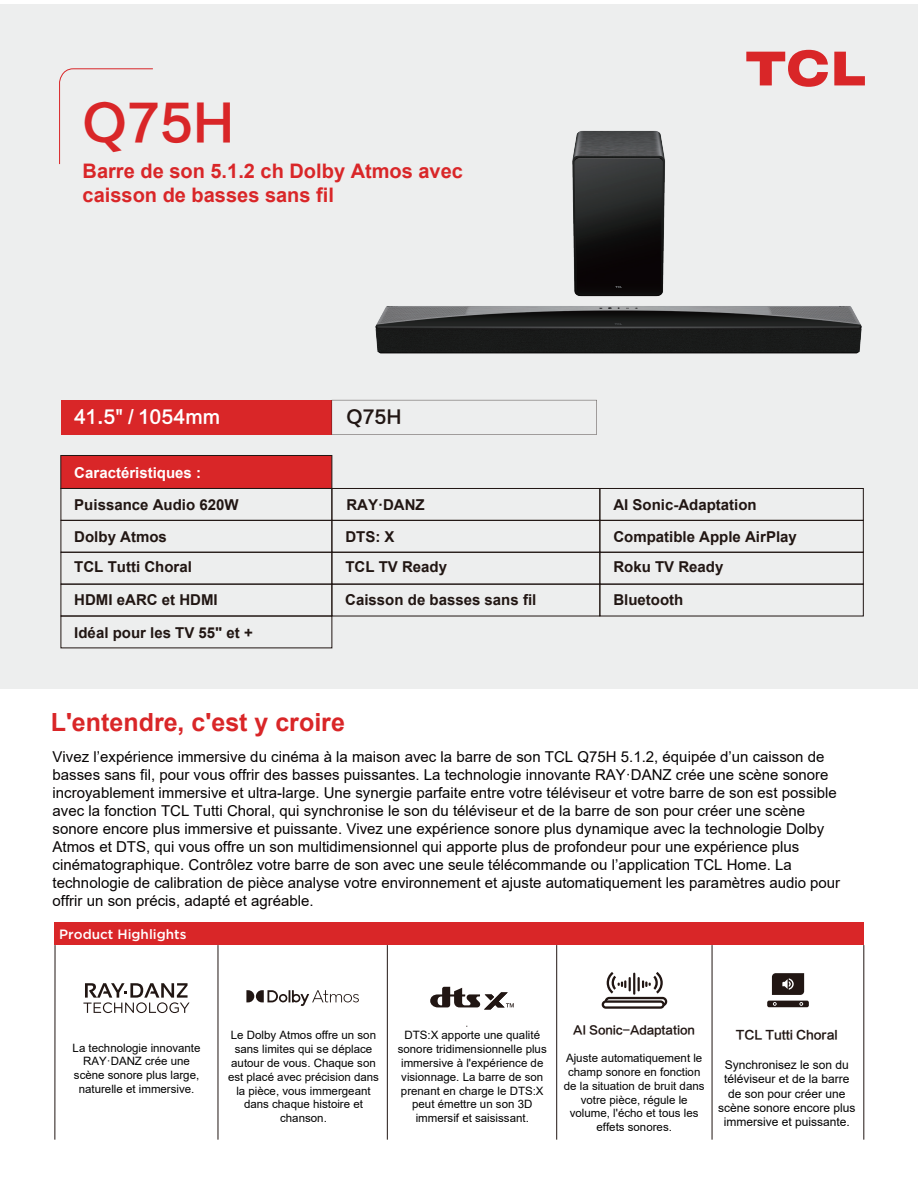
<style>
.page{position:relative;width:918px;height:1182px;background:#fff}
.page>*{position:absolute;margin:0;border:0;box-sizing:border-box;transform-origin:0 0}
.t1{font:49.45px "FZLTZHK GBK1 0";color:#d92628}
.t2{font:700 25px "Arial";color:#d92628}
.t3{font:700 20px/24px "Arial";color:#d92628}
.t4{font:17.98px "FZLTZHK GBK1 0";color:#fff}
.t5{font:17.98px "FZLTZHK GBK1 0";color:#211613}
.t6{font:15px/18px "Arial";color:#060303}
.t7{font:700 15px/32.5px "Arial";color:#211613}
.t8{font:700 15px "Arial";color:#fff}
.t9{font:500 13.5px "Gotham";color:#fff}
.t10{font:12px/14.4px "Arial";color:#030303;text-align:center}
.t11{font:12px "FZLTZHK GBK1 0";letter-spacing:-.015em;color:#211613}
.t12{font:11.5px/13.8px "Arial";color:#030303;text-align:center}
.t13{font:11.5px "FZLTZHK GBK1 0";letter-spacing:-.015em;color:#211613}
.s1{font-style:inherit}
</style>
<div class="page">
<div style="left:0;top:4px;width:916px;height:684px;background:#edeeee"></div>
<div style="left:61px;top:400px;width:270px;height:34px;background:#d92628"></div>
<div style="left:61px;top:455px;width:271px;height:33px;background:#d92628;border:1px solid #211613"></div>
<div style="left:61px;top:488px;width:271px;height:32px;border:1px solid #211613"></div>
<div style="left:61px;top:520px;width:271px;height:32px;border:1px solid #211613"></div>
<div style="left:61px;top:584px;width:271px;height:32px;border:1px solid #211613"></div>
<div style="left:61px;top:552px;width:271px;height:32px;border:1px solid #211613"></div>
<div style="left:61px;top:616px;width:271px;height:32px;border:1px solid #211613"></div>
<div style="left:55px;top:922px;width:808px;height:23px;background:#d92628"></div>
<hr style="left:711px;top:945px;width:1px;height:194px;background:#211613">
<hr style="left:387px;top:945px;width:1px;height:194px;background:#211613">
<hr style="left:863px;top:945px;width:1px;height:194px;background:#211613">
<hr style="left:218px;top:945px;width:1px;height:194px;background:#211613">
<hr style="left:556px;top:945px;width:1px;height:194px;background:#211613">
<svg style="left:55px;top:945px;width:1px;height:194px"></svg>
<svg style="left:246px;top:990px;width:113px;height:16px"></svg>
<svg style="left:83px;top:983px;width:106px;height:29px"></svg>
<div style="left:332px;top:520px;width:267px;height:32px;border:1px solid #211613"></div>
<div style="left:332px;top:552px;width:267px;height:32px;border:1px solid #211613"></div>
<div style="left:332px;top:584px;width:267px;height:32px;border:1px solid #211613"></div>
<div style="left:332px;top:488px;width:267px;height:32px;border:1px solid #211613"></div>
<div style="left:599px;top:520px;width:264px;height:32px;border:1px solid #211613"></div>
<div style="left:599px;top:552px;width:264px;height:32px;border:1px solid #211613"></div>
<div style="left:599px;top:584px;width:264px;height:32px;border:1px solid #211613"></div>
<div style="left:599px;top:488px;width:264px;height:32px;border:1px solid #211613"></div>
<svg style="left:59px;top:68px;width:94px;height:96px"></svg>
<svg style="left:430px;top:986px;width:83px;height:23px"></svg>
<svg style="left:601px;top:972px;width:66px;height:36px"></svg>
<svg style="left:771px;top:973px;width:32px;height:21px"></svg>
<svg style="left:767px;top:1000px;width:41px;height:7px"></svg>
<img style="left:331px;top:38px;width:586px;height:396px">
<h1 class="t1" style="left:82px;top:95px;width:153px">Q75H</h1>
<h3 class="t3" style="left:83px;top:159px;width:382px">Barre de son 5.1.2 ch Dolby Atmos avec caisson de basses sans fil</h3>
<p class="t4" style="left:74px;top:407px;width:147px">41.5" / 1054mm</p>
<p class="t5" style="left:346px;top:407px;width:57px">Q75H</p>
<p class="t8" style="left:74px;top:461px;width:128px">Caractéristiques :</p>
<p class="t7" style="left:74px;top:489px;width:166px">Puissance Audio 620W</p>
<p class="t7" style="left:74px;top:520px;width:94px">Dolby Atmos</p>
<p class="t7" style="left:346px;top:488px;width:80px">RAY·DANZ</p>
<p class="t7" style="left:345px;top:520px;width:51px">DTS: X</p>
<p class="t7" style="left:613px;top:489px;width:185px;line-height:31.9px">AI Sonic-Adaptation<br>Compatible Apple AirPlay</p>
<p class="t7" style="left:74px;top:551px;width:119px">TCL Tutti Choral</p>
<p class="t7" style="left:74px;top:584px;width:180px">HDMI eARC et HDMI<br>Idéal pour les TV 55" et +</p>
<p class="t7" style="left:345px;top:551px;width:103px">TCL TV Ready</p>
<p class="t7" style="left:613px;top:551px;width:112px">Roku TV Ready</p>
<p class="t7" style="left:613px;top:584px;width:71px">Bluetooth</p>
<p class="t7" style="left:345px;top:584px;width:192px">Caisson de basses sans fil</p>
<h2 class="t2" style="left:51px;top:704px;width:295px">L'entendre, c'est y croire</h2>
<p class="t6" style="left:53px;top:747px;width:789px">Vivez l’expérience immersive du cinéma à la maison avec la barre de son TCL Q75H <span class="s1">5</span>.1.<span class="s1">2</span>, équipée d’un caisson de basses sans <span class="s1">fil</span>, pour vous offrir des basses puissantes. La technologie innovante RAY·DANZ crée une scène sonore incroyablement immersive et ultra-large. Une synergie parfaite entre votre téléviseur et votre barre de son est possible avec la fonction TCL Tutti Choral, qui synchronise le son du téléviseur et de la barre de son pour créer une scène sonore encore plus immersive et <span class="s1">puissante. Vivez</span> une expérience sonore plus dynamique avec la technologie Dolby Atmos et DTS, qui vous offre un son multidimensionnel qui apporte plus de profondeur pour une expérience plus cinématographique. Contrôlez votre barre de son avec une seule télécommande ou l’application TCL Home. La technologie de calibration de pièce analyse votre environnement et ajuste automatiquement les paramètres audio pour offrir un son précis, adapté et agréable.</p>
<p class="t9" style="left:59px;top:925px;width:129px">Product Highlights</p>
<p class="t12" style="left:73px;top:1040px;width:129px">La technologie innovante<br>RAY·DANZ crée une scène sonore plus large, naturelle et immersive.</p>
<p class="t12" style="left:228px;top:1028px;width:152px">Le Dolby Atmos offre un son sans limites qui se déplace autour de vous. Chaque son est placé avec précision dans la pièce, vous immergeant dans chaque histoire et chanson.</p>
<p class="t12" style="left:397px;top:1028px;width:150px">DTS:X apporte une qualité sonore tridimensionnelle plus immersive à l'expérience de visionnage. La barre de son prenant en charge le DTS:X peut émettre un son 3D immersif et saisissant.</p>
<p class="t13" style="left:573px;top:1023px;width:123px">AI Sonic-Adaptation</p>
<p class="t12" style="left:563px;top:1050px;width:142px">Ajuste automatiquement le champ sonore en fonction de la situation de bruit dans votre pièce, régule le volume, l'écho et tous les effets sonores.</p>
<p class="t11" style="left:735px;top:1027px;width:103px">TCL Tutti Choral</p>
<p class="t10" style="left:718px;top:1057px;width:139px">Synchronisez le son du téléviseur et de la barre de son pour créer une scène sonore encore plus immersive et puissante.</p>
</div>
